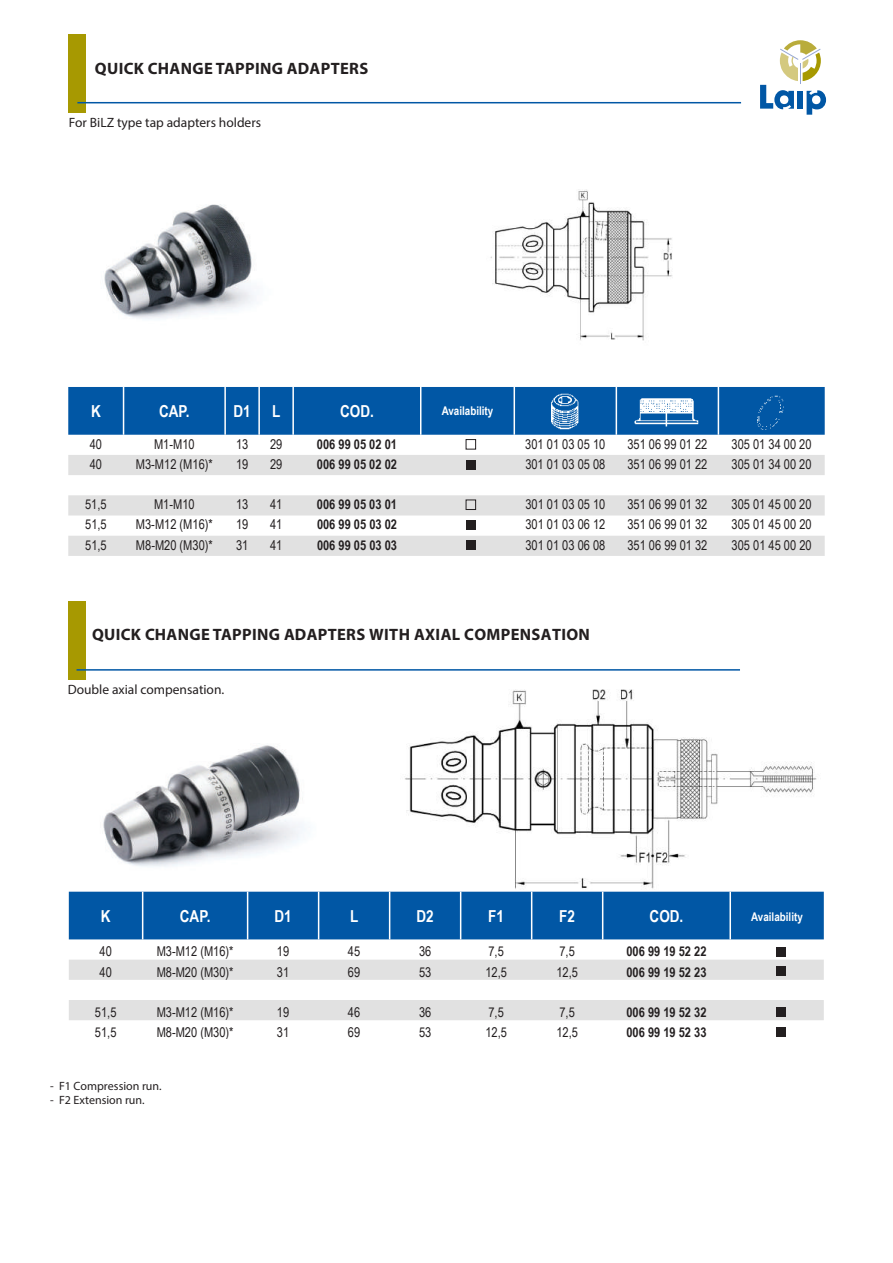
<style>
.page{position:relative;width:893px;height:1263px;background:#fff}
.page>*{position:absolute;margin:0;border:0;box-sizing:border-box;transform-origin:0 0}
.t1{font:700 16.5px "Myriad Pro";letter-spacing:.02em;color:#231f20}
.t2{font:700 16.5px "Arial Narrow";color:#fff}
.t3{font:13.5px "Arial Narrow";color:#231f20}
.t4{font:700 13.5px "Arial Narrow";color:#231f20}
.t5{font:13.5px "Myriad Pro";color:#231f20}
.t6{font:12px "Myriad Pro";color:#231f20}
.t7{font:700 12px "Arial Narrow";color:#fff}
</style>
<div class="page">
<div style="left:68px;top:387px;width:757px;height:48px;background:#0157a5"></div>
<svg style="left:68px;top:455px;width:757px;height:101px;fill:#e1e1e1"></svg>
<hr style="left:718px;top:387px;width:1px;height:48px;background:#fff">
<hr style="left:616px;top:387px;width:1px;height:48px;background:#fff">
<hr style="left:420px;top:387px;width:1px;height:48px;background:#fff">
<hr style="left:514px;top:387px;width:1px;height:48px;background:#fff">
<hr style="left:292px;top:387px;width:2px;height:48px;background:#fff">
<hr style="left:258px;top:387px;width:2px;height:48px;background:#fff">
<hr style="left:224px;top:387px;width:2px;height:48px;background:#fff">
<hr style="left:123px;top:387px;width:1px;height:48px;background:#fff">
<img style="left:104px;top:204px;width:150px;height:115px">
<img style="left:490px;top:189px;width:183px;height:152px">
<svg style="left:760px;top:40px;width:66px;height:75px"></svg>
<div style="left:68px;top:34px;width:17px;height:78px;background:#a79901"></div>
<hr style="left:77px;top:102px;width:664px;height:1px;background:#0157a5">
<img style="left:634px;top:396px;width:65px;height:32px">
<img style="left:758px;top:395px;width:26px;height:34px">
<img style="left:552px;top:393px;width:27px;height:36px">
<div style="left:466px;top:439px;width:10px;height:10px;border:1px solid #231f20"></div>
<div style="left:466px;top:460px;width:10px;height:10px;background:#231f20"></div>
<div style="left:466px;top:500px;width:10px;height:10px;border:1px solid #231f20"></div>
<div style="left:466px;top:521px;width:10px;height:9px;background:#231f20"></div>
<div style="left:466px;top:540px;width:10px;height:9px;background:#231f20"></div>
<img style="left:405px;top:689px;width:412px;height:200px">
<img style="left:103px;top:745px;width:202px;height:122px">
<div style="left:69px;top:892px;width:755px;height:47px;background:#0157a5"></div>
<svg style="left:69px;top:960px;width:755px;height:77px;fill:#e1e1e1"></svg>
<hr style="left:729px;top:892px;width:2px;height:47px;background:#fff">
<hr style="left:602px;top:892px;width:1px;height:47px;background:#fff">
<hr style="left:531px;top:892px;width:1px;height:47px;background:#fff">
<hr style="left:460px;top:892px;width:1px;height:47px;background:#fff">
<hr style="left:389px;top:892px;width:1px;height:47px;background:#fff">
<hr style="left:318px;top:892px;width:1px;height:47px;background:#fff">
<hr style="left:247px;top:892px;width:1px;height:47px;background:#fff">
<hr style="left:142px;top:892px;width:1px;height:47px;background:#fff">
<div style="left:776px;top:947px;width:10px;height:10px;background:#231f20"></div>
<div style="left:776px;top:967px;width:10px;height:9px;background:#231f20"></div>
<div style="left:776px;top:1007px;width:10px;height:10px;background:#231f20"></div>
<div style="left:776px;top:1027px;width:10px;height:9px;background:#231f20"></div>
<div style="left:68px;top:601px;width:17px;height:78px;background:#a79901"></div>
<hr style="left:77px;top:669px;width:663px;height:2px;background:#0157a5">
<p class="t1" style="left:95px;top:62px;width:275px">QUICK CHANGE TAPPING ADAPTERS</p>
<p class="t5" style="left:69px;top:114px;width:194px">For BiLZ type tap adapters holders</p>
<p class="t2" style="left:91px;top:405px;width:11px">K</p>
<p class="t2" style="left:159px;top:405px;width:32px">CAP.</p>
<p class="t2" style="left:233px;top:405px;width:19px">D1</p>
<p class="t2" style="left:272px;top:405px;width:10px">L</p>
<p class="t2" style="left:340px;top:405px;width:35px">COD.</p>
<p class="t7" style="left:442px;top:406px;width:53px">Availability</p>
<p class="t3" style="left:90px;top:439px;width:14px">40</p>
<p class="t3" style="left:154px;top:439px;width:42px">M1-M10</p>
<p class="t3" style="left:236px;top:439px;width:14px">13</p>
<p class="t3" style="left:270px;top:439px;width:14px">29</p>
<p class="t4" style="left:317px;top:439px;width:82px">006 99 05 02 01</p>
<p class="t3" style="left:525px;top:439px;width:82px">301 01 03 05 10</p>
<p class="t3" style="left:627px;top:439px;width:82px">351 06 99 01 22</p>
<p class="t3" style="left:732px;top:439px;width:82px">305 01 34 00 20</p>
<p class="t3" style="left:90px;top:459px;width:14px">40</p>
<p class="t3" style="left:136px;top:459px;width:78px">M3-M12 (M16)*</p>
<p class="t3" style="left:236px;top:459px;width:14px">19</p>
<p class="t3" style="left:270px;top:459px;width:14px">29</p>
<p class="t4" style="left:317px;top:459px;width:82px">006 99 05 02 02</p>
<p class="t3" style="left:525px;top:459px;width:82px">301 01 03 05 08</p>
<p class="t3" style="left:627px;top:459px;width:82px">351 06 99 01 22</p>
<p class="t3" style="left:732px;top:459px;width:82px">305 01 34 00 20</p>
<p class="t3" style="left:85px;top:499px;width:23px">51,5</p>
<p class="t3" style="left:154px;top:499px;width:42px">M1-M10</p>
<p class="t3" style="left:236px;top:499px;width:14px">13</p>
<p class="t3" style="left:270px;top:499px;width:14px">41</p>
<p class="t4" style="left:317px;top:499px;width:82px">006 99 05 03 01</p>
<p class="t3" style="left:525px;top:499px;width:82px">301 01 03 05 10</p>
<p class="t3" style="left:627px;top:499px;width:82px">351 06 99 01 32</p>
<p class="t3" style="left:732px;top:499px;width:82px">305 01 45 00 20</p>
<p class="t3" style="left:85px;top:520px;width:23px">51,5</p>
<p class="t3" style="left:136px;top:520px;width:78px">M3-M12 (M16)*</p>
<p class="t3" style="left:236px;top:520px;width:14px">19</p>
<p class="t3" style="left:270px;top:520px;width:14px">41</p>
<p class="t4" style="left:317px;top:520px;width:82px">006 99 05 03 02</p>
<p class="t3" style="left:525px;top:520px;width:82px">301 01 03 06 12</p>
<p class="t3" style="left:627px;top:520px;width:82px">351 06 99 01 32</p>
<p class="t3" style="left:732px;top:520px;width:82px">305 01 45 00 20</p>
<p class="t3" style="left:85px;top:540px;width:23px">51,5</p>
<p class="t3" style="left:136px;top:540px;width:78px">M8-M20 (M30)*</p>
<p class="t3" style="left:236px;top:540px;width:14px">31</p>
<p class="t3" style="left:270px;top:540px;width:14px">41</p>
<p class="t4" style="left:317px;top:540px;width:82px">006 99 05 03 03</p>
<p class="t3" style="left:525px;top:540px;width:82px">301 01 03 06 08</p>
<p class="t3" style="left:627px;top:540px;width:82px">351 06 99 01 32</p>
<p class="t3" style="left:732px;top:540px;width:82px">305 01 45 00 20</p>
<p class="t1" style="left:92px;top:624px;width:499px">QUICK CHANGE TAPPING ADAPTERS WITH AXIAL COMPENSATION</p>
<p class="t5" style="left:68px;top:681px;width:158px">Double axial compensation.</p>
<p class="t2" style="left:101px;top:909px;width:11px">K</p>
<p class="t2" style="left:180px;top:909px;width:32px">CAP.</p>
<p class="t2" style="left:274px;top:909px;width:19px">D1</p>
<p class="t2" style="left:350px;top:909px;width:10px">L</p>
<p class="t2" style="left:416px;top:909px;width:19px">D2</p>
<p class="t2" style="left:488px;top:909px;width:17px">F1</p>
<p class="t2" style="left:559px;top:909px;width:17px">F2</p>
<p class="t2" style="left:650px;top:909px;width:35px">COD.</p>
<p class="t7" style="left:751px;top:913px;width:53px">Availability</p>
<p class="t3" style="left:100px;top:946px;width:14px">40</p>
<p class="t3" style="left:157px;top:946px;width:78px">M3-M12 (M16)*</p>
<p class="t3" style="left:277px;top:946px;width:14px">19</p>
<p class="t3" style="left:348px;top:946px;width:14px">45</p>
<p class="t3" style="left:419px;top:946px;width:14px">36</p>
<p class="t3" style="left:488px;top:946px;width:17px">7,5</p>
<p class="t3" style="left:559px;top:946px;width:17px">7,5</p>
<p class="t4" style="left:626px;top:946px;width:82px">006 99 19 52 22</p>
<p class="t3" style="left:100px;top:967px;width:14px">40</p>
<p class="t3" style="left:157px;top:967px;width:78px">M8-M20 (M30)*</p>
<p class="t3" style="left:277px;top:967px;width:14px">31</p>
<p class="t3" style="left:348px;top:967px;width:14px">69</p>
<p class="t3" style="left:419px;top:967px;width:14px">53</p>
<p class="t3" style="left:485px;top:967px;width:23px">12,5</p>
<p class="t3" style="left:556px;top:967px;width:23px">12,5</p>
<p class="t4" style="left:626px;top:967px;width:82px">006 99 19 52 23</p>
<p class="t3" style="left:95px;top:1007px;width:23px">51,5</p>
<p class="t3" style="left:157px;top:1007px;width:78px">M3-M12 (M16)*</p>
<p class="t3" style="left:277px;top:1007px;width:14px">19</p>
<p class="t3" style="left:348px;top:1007px;width:14px">46</p>
<p class="t3" style="left:419px;top:1007px;width:14px">36</p>
<p class="t3" style="left:488px;top:1007px;width:17px">7,5</p>
<p class="t3" style="left:559px;top:1007px;width:17px">7,5</p>
<p class="t4" style="left:626px;top:1007px;width:82px">006 99 19 52 32</p>
<p class="t3" style="left:95px;top:1027px;width:23px">51,5</p>
<p class="t3" style="left:157px;top:1027px;width:78px">M8-M20 (M30)*</p>
<p class="t3" style="left:277px;top:1027px;width:14px">31</p>
<p class="t3" style="left:348px;top:1027px;width:14px">69</p>
<p class="t3" style="left:419px;top:1027px;width:14px">53</p>
<p class="t3" style="left:485px;top:1027px;width:23px">12,5</p>
<p class="t3" style="left:556px;top:1027px;width:23px">12,5</p>
<p class="t4" style="left:626px;top:1027px;width:82px">006 99 19 52 33</p>
<p class="t6" style="left:50px;top:1078px;width:113px">- F1 Compression run.</p>
<p class="t6" style="left:50px;top:1093px;width:96px">- F2 Extension run.</p>
</div>
